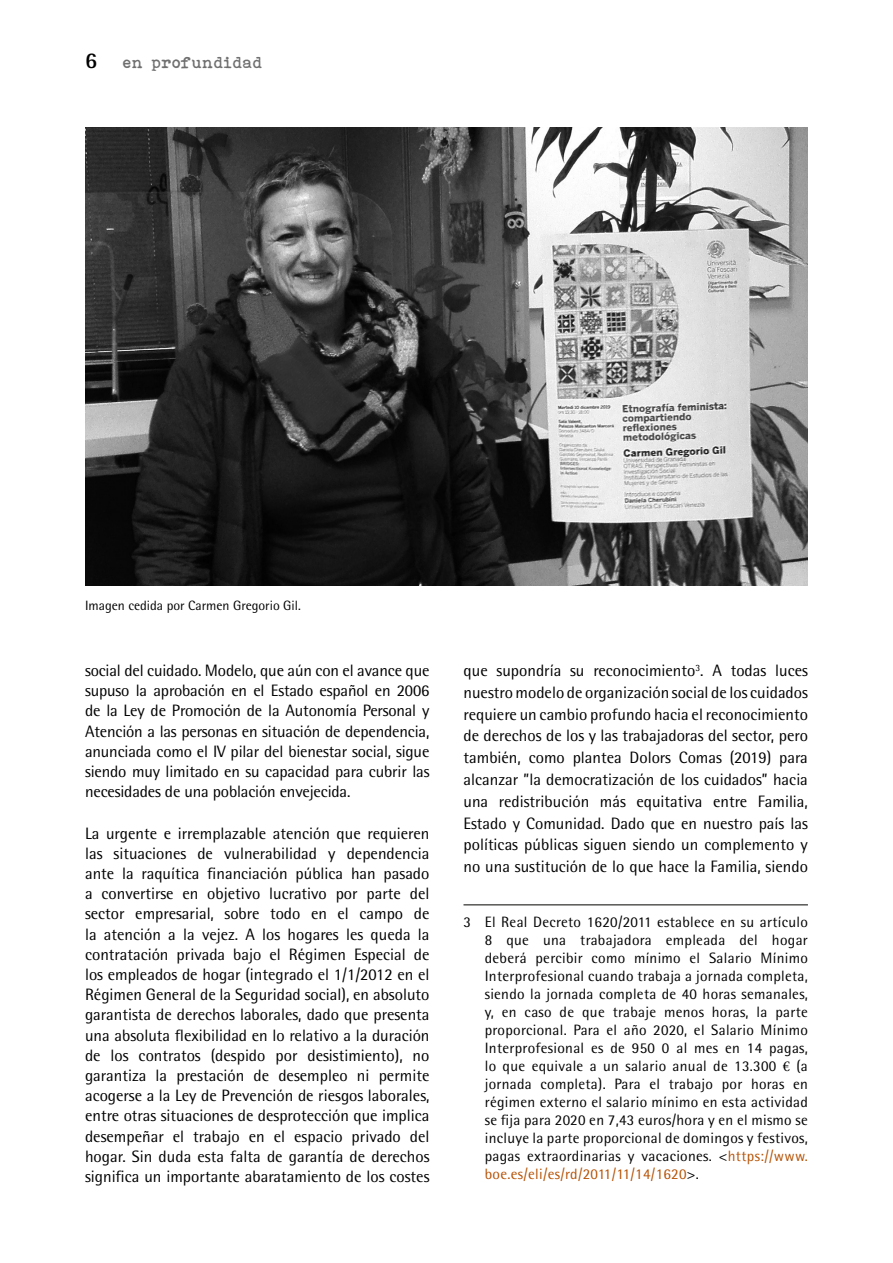
<style>
.page{position:relative;width:893px;height:1263px;background:#fff}
.page>*{position:absolute;margin:0;border:0;box-sizing:border-box;transform-origin:0 0}
.t1{font:16.5px/20.2px "Rotis Semi Sans";color:#000;text-align:justify}
.t2{font:16.5px "Bohemian typewriter";color:#706f6f}
.t3{font:15px/18px "Rotis Semi Sans";letter-spacing:.02em;color:#000;text-align:justify}
.t4{font:13.5px "Rotis Semi Sans";color:#000}
.s1{font-family:"Rotis Semi Sans";font-weight:700;font-size:22.5px;color:#000}
.s2{font-family:"Minion Pro"}
.s3{color:#b55103}
</style>
<div class="page">
<hr style="left:463px;top:904px;width:345px;height:1px;background:#575756">
<img style="left:85px;top:128px;width:723px;height:457px">
<p class="t2" style="left:85px;top:53px;width:180px"><span class="s1">6</span> en profundidad</p>
<p class="t4" style="left:85px;top:597px;width:217px">Imagen cedida por Carmen Gregorio Gil.</p>
<p class="t1" style="left:85px;top:660px;width:346px">social del cuidado. Modelo, que aún con el avance que supuso la aprobación en el Estado español en 2006 de la Ley de Promoción de la Autonomía Personal y Atención a las personas en situación de dependencia, anunciada como el IV pilar del bienestar social, sigue siendo muy limitado en su capacidad para cubrir las necesidades de una población envejecida.</p>
<p class="t1" style="left:85px;top:823px;width:346px">La urgente e irremplazable atención que requieren las situaciones de vulnerabilidad y dependencia ante la raquítica financiación pública han pasado a convertirse en objetivo lucrativo por parte del sector empresarial, sobre todo en el campo de la atención a la vejez. A los hogares les queda la contratación privada bajo el Régimen Especial de los empleados de hogar (integrado el 1/1/2012 en el Régimen General de la Seguridad social), en absoluto garantista de derechos laborales, dado que presenta una absoluta flexibilidad en lo relativo a la duración de los contratos (despido por desistimiento), no garantiza la prestación de desempleo ni permite acogerse a la Ley de Prevención de riesgos laborales, entre otras situaciones de desprotección que implica desempeñar el trabajo en el espacio privado del hogar. Sin duda esta falta de garantía de derechos significa un importante abaratamiento de los costes</p>
<p class="t1" style="left:463px;top:659px;width:346px;line-height:21.8px">que supondría su reconocimiento<sup>3</sup>. A todas luces nuestro modelo de organización social de los cuidados requiere un cambio profundo hacia el reconocimiento de derechos de los y las trabajadoras del sector, pero también, como plantea Dolors Comas (2019) para alcanzar ”la democratización de los cuidados” hacia una redistribución más equitativa entre Familia, Estado y Comunidad. Dado que en nuestro país las políticas públicas siguen siendo un complemento y no una sustitución de lo que hace la Familia, siendo</p>
<p class="t3" style="left:485px;top:913px;width:325px;text-indent:-21px">3 El Real Decreto 1620/2011 establece en su artículo 8 que una trabajadora empleada del hogar deberá percibir como mínimo el Salario Mínimo Interprofesional cuando trabaja a jornada completa, siendo la jornada completa de 40 horas semanales, y, en caso de que trabaje menos horas, la parte proporcional. Para el año 2020, el Salario Mínimo Interprofesional es de 950 0 al mes en 14 pagas, lo que equivale a un salario anual de 13.300 <span class="s2">€</span> (a jornada completa). Para el trabajo por horas en régimen externo el salario mínimo en esta actividad se fija para 2020 en 7,43 euros/hora y en el mismo se incluye la parte proporcional de domingos y festivos, pagas extraordinarias y vacaciones. &lt;<span class="s3">https://www. boe.es/eli/es/rd/2011/11/14/1620</span>&gt;.</p>
</div>
